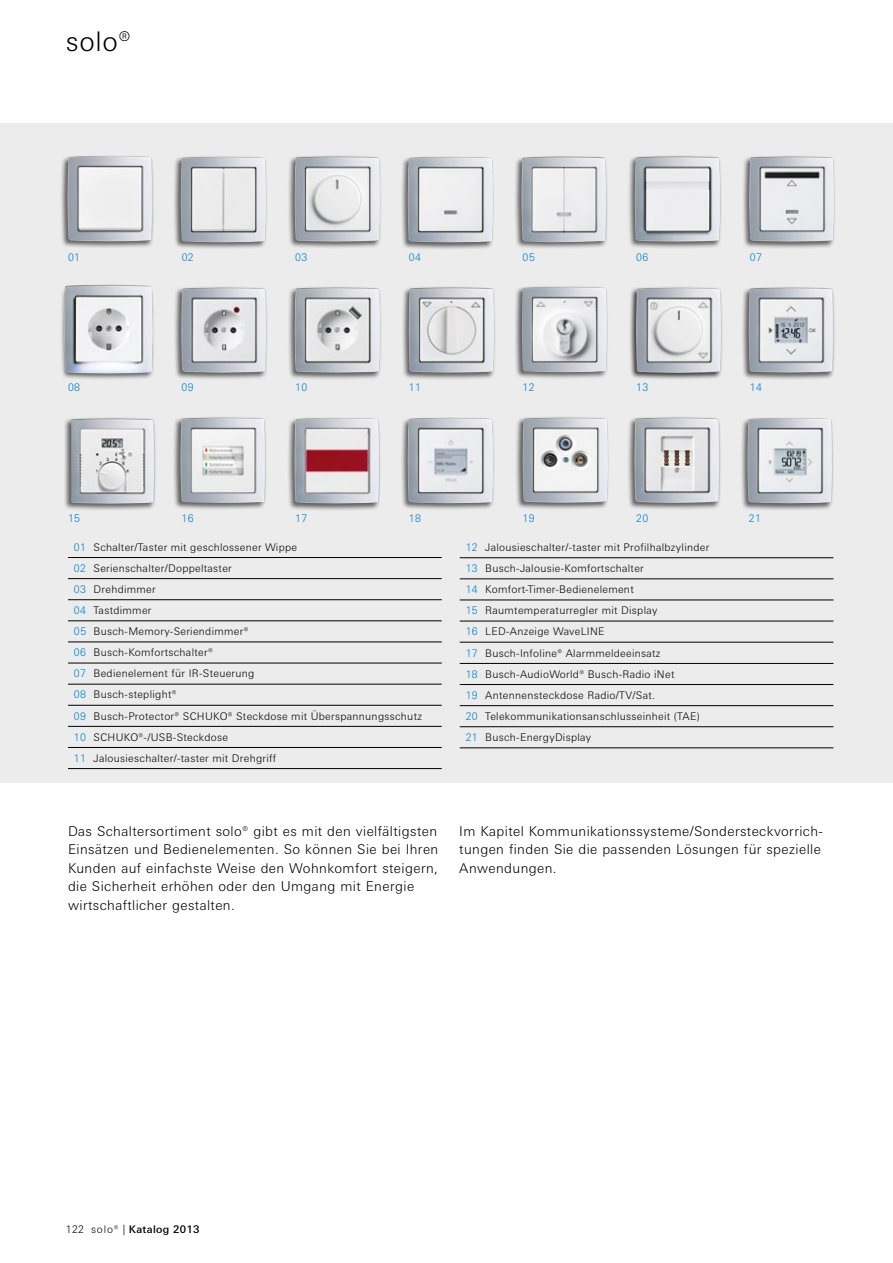
<style>
.page{position:relative;width:893px;height:1263px;background:#fff}
.page>*{position:absolute;margin:0;border:0;box-sizing:border-box;transform-origin:0 0}
.t1{font:300 27px "LT Univers Basic";color:#000}
.t2{font:300 13.5px/18.6px "LT Univers Basic";letter-spacing:.03em;color:#000}
.t3{font:300 10.5px/21.1px "LT Univers Basic";letter-spacing:.03em;color:#000}
.t4{font:300 10.5px "LT Univers Basic";letter-spacing:.03em;color:#007fc8}
.t5{font:500 10.5px "Univers Next Pro";letter-spacing:.03em;color:#000}
.s1{color:#007fc8}
.s2{font-weight:300}
</style>
<div class="page">
<div style="left:0;top:123px;width:893px;height:659px;background:#ececec"></div>
<div style="left:60px;top:154px;width:95px;height:95px;background:#000;opacity:.6"></div>
<img style="left:67px;top:156px;width:86px;height:85px">
<div style="left:173px;top:155px;width:95px;height:95px;background:#000;opacity:.6"></div>
<img style="left:181px;top:157px;width:85px;height:85px">
<div style="left:287px;top:155px;width:95px;height:94px;background:#000;opacity:.6"></div>
<img style="left:295px;top:156px;width:85px;height:86px">
<div style="left:400px;top:155px;width:95px;height:95px;background:#000;opacity:.6"></div>
<img style="left:408px;top:157px;width:85px;height:85px">
<div style="left:514px;top:155px;width:94px;height:95px;background:#000;opacity:.6"></div>
<img style="left:521px;top:156px;width:86px;height:86px">
<div style="left:627px;top:154px;width:95px;height:95px;background:#000;opacity:.6"></div>
<img style="left:635px;top:156px;width:85px;height:86px">
<div style="left:741px;top:155px;width:95px;height:94px;background:#000;opacity:.6"></div>
<img style="left:749px;top:156px;width:85px;height:86px">
<div style="left:60px;top:286px;width:95px;height:94px;background:#000;opacity:.6"></div>
<div style="left:174px;top:286px;width:94px;height:94px;background:#000;opacity:.6"></div>
<img style="left:181px;top:287px;width:86px;height:86px">
<div style="left:287px;top:286px;width:95px;height:94px;background:#000;opacity:.6"></div>
<img style="left:295px;top:287px;width:85px;height:86px">
<div style="left:401px;top:286px;width:95px;height:94px;background:#000;opacity:.6"></div>
<img style="left:409px;top:287px;width:85px;height:86px">
<div style="left:514px;top:285px;width:95px;height:95px;background:#000;opacity:.6"></div>
<img style="left:522px;top:287px;width:85px;height:85px">
<div style="left:741px;top:286px;width:95px;height:94px;background:#000;opacity:.6"></div>
<img style="left:749px;top:287px;width:85px;height:86px">
<div style="left:64px;top:417px;width:93px;height:94px;background:#000;opacity:.6"></div>
<img style="left:71px;top:418px;width:84px;height:86px">
<div style="left:173px;top:416px;width:95px;height:94px;background:#000;opacity:.6"></div>
<img style="left:180px;top:418px;width:86px;height:85px">
<div style="left:400px;top:416px;width:95px;height:95px;background:#000;opacity:.6"></div>
<img style="left:408px;top:418px;width:85px;height:85px">
<div style="left:286px;top:417px;width:95px;height:94px;background:#000;opacity:.6"></div>
<img style="left:294px;top:418px;width:86px;height:85px">
<hr style="left:68px;top:557px;width:374px;height:1px;background:#000">
<hr style="left:68px;top:578px;width:374px;height:1px;background:#000">
<hr style="left:68px;top:599px;width:374px;height:1px;background:#000">
<hr style="left:68px;top:620px;width:374px;height:1px;background:#000">
<hr style="left:68px;top:642px;width:374px;height:1px;background:#000">
<hr style="left:68px;top:663px;width:374px;height:1px;background:#000">
<hr style="left:68px;top:684px;width:374px;height:1px;background:#000">
<hr style="left:68px;top:705px;width:374px;height:1px;background:#000">
<hr style="left:68px;top:726px;width:374px;height:1px;background:#000">
<hr style="left:68px;top:747px;width:374px;height:1px;background:#000">
<hr style="left:68px;top:768px;width:374px;height:1px;background:#000">
<hr style="left:460px;top:557px;width:373px;height:1px;background:#000">
<hr style="left:460px;top:579px;width:373px;height:1px;background:#000">
<hr style="left:460px;top:600px;width:373px;height:1px;background:#000">
<hr style="left:460px;top:621px;width:373px;height:1px;background:#000">
<hr style="left:460px;top:642px;width:373px;height:1px;background:#000">
<hr style="left:460px;top:663px;width:373px;height:1px;background:#000">
<hr style="left:460px;top:684px;width:373px;height:1px;background:#000">
<hr style="left:460px;top:705px;width:373px;height:1px;background:#000">
<hr style="left:460px;top:726px;width:373px;height:1px;background:#000">
<hr style="left:460px;top:747px;width:373px;height:1px;background:#000">
<div style="left:628px;top:286px;width:95px;height:95px;background:#000;opacity:.75"></div>
<img style="left:636px;top:288px;width:85px;height:85px">
<div style="left:740px;top:417px;width:94px;height:94px;background:#000;opacity:.6"></div>
<img style="left:747px;top:418px;width:86px;height:85px">
<img style="left:64px;top:285px;width:89px;height:88px">
<div style="left:627px;top:416px;width:95px;height:95px;background:#000;opacity:.6"></div>
<img style="left:634px;top:418px;width:86px;height:85px">
<div style="left:515px;top:416px;width:95px;height:95px;background:#000;opacity:.6"></div>
<img style="left:523px;top:418px;width:85px;height:85px">
<h1 class="t1" style="left:66px;top:25px;width:66px">solo®</h1>
<p class="t4" style="left:68px;top:251px;width:14px">01</p>
<p class="t4" style="left:182px;top:251px;width:14px">02</p>
<p class="t4" style="left:295px;top:251px;width:14px">03</p>
<p class="t4" style="left:409px;top:251px;width:14px">04</p>
<p class="t4" style="left:523px;top:251px;width:14px">05</p>
<p class="t4" style="left:636px;top:251px;width:14px">06</p>
<p class="t4" style="left:750px;top:251px;width:14px">07</p>
<p class="t4" style="left:68px;top:381px;width:14px">08</p>
<p class="t4" style="left:182px;top:381px;width:14px">09</p>
<p class="t4" style="left:295px;top:381px;width:14px">10</p>
<p class="t4" style="left:409px;top:381px;width:14px">11</p>
<p class="t4" style="left:523px;top:381px;width:14px">12</p>
<p class="t4" style="left:636px;top:381px;width:14px">13</p>
<p class="t4" style="left:750px;top:381px;width:14px">14</p>
<p class="t4" style="left:68px;top:512px;width:14px">15</p>
<p class="t4" style="left:182px;top:512px;width:14px">16</p>
<p class="t4" style="left:295px;top:512px;width:14px">17</p>
<p class="t4" style="left:409px;top:512px;width:14px">18</p>
<p class="t4" style="left:522px;top:512px;width:14px">19</p>
<p class="t4" style="left:636px;top:512px;width:14px">20</p>
<p class="t4" style="left:749px;top:512px;width:14px">21</p>
<p class="t3" style="left:74px;top:536px;width:350px"><span class="s1">01</span> Schalter/Taster mit geschlossener Wippe<br><span class="s1">02</span> Serienschalter/Doppeltaster<br><span class="s1">03</span> Drehdimmer<br><span class="s1">04</span> Tastdimmer<br><span class="s1">05</span> Busch-Memory-Seriendimmer®<br><span class="s1">06</span> Busch-Komfortschalter®<br><span class="s1">07</span> Bedienelement für IR-Steuerung<br><span class="s1">08</span> Busch-steplight®<br><span class="s1">09</span> Busch-Protector® SCHUKO® Steckdose mit Überspannungsschutz <span class="s1">10</span> SCHUKO®-/USB-Steckdose<br><span class="s1">11</span> Jalousieschalter/-taster mit Drehgriff</p>
<p class="t3" style="left:466px;top:536px;width:245px"><span class="s1">12</span> Jalousieschalter/-taster mit Profilhalbzylinder <span class="s1">13</span> Busch-Jalousie-Komfortschalter<br><span class="s1">14</span> Komfort-Timer-Bedienelement<br><span class="s1">15</span> Raumtemperaturregler mit Display<br><span class="s1">16</span> LED-Anzeige WaveLINE<br><span class="s1">17</span> Busch-Infoline® Alarmmeldeeinsatz<br><span class="s1">18</span> Busch-AudioWorld® Busch-Radio iNet<br><span class="s1">19</span> -Antennensteckdose Radio/TV/Sat.<br><span class="s1">20</span> Telekommunikationsanschlusseinheit (TAE)<br><span class="s1">21</span> Busch-EnergyDisplay</p>
<p class="t2" style="left:68px;top:821px;width:372px">Das Schaltersortiment solo® gibt es mit den vielfältigsten Einsätzen und Bedienelementen. So können Sie bei Ihren Kunden auf einfachste Weise den Wohnkomfort steigern, die Sicherheit erhöhen oder den Umgang mit Energie wirtschaftlicher gestalten.</p>
<p class="t2" style="left:459px;top:821px;width:364px;text-align:justify">Im Kapitel Kommunikationssysteme/Sondersteckvorrich&shy;tungen finden Sie die passenden Lösungen für spezielle Anwendungen.</p>
<p class="t5" style="left:66px;top:1223px;width:135px"><span class="s2">122 solo® |</span> Katalog 2013</p>
</div>
